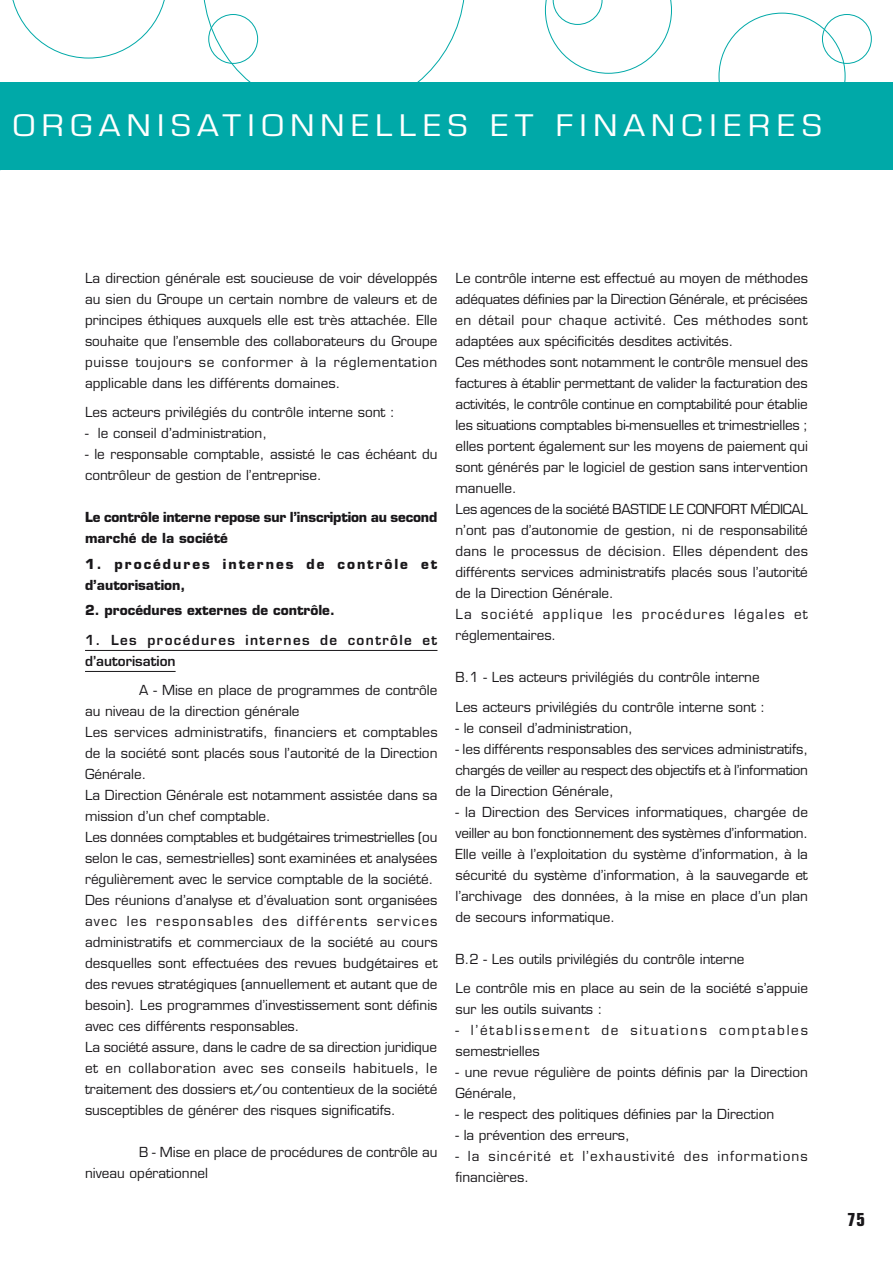
<style>
.page{position:relative;width:893px;height:1263px;background:#fff}
.page>*{position:absolute;margin:0;border:0;box-sizing:border-box;transform-origin:0 0}
.t1{font:condensed 30px "Eurostile";letter-spacing:.14em;color:#fff;scale:1.3 1}
.t2{font:700 condensed 18px "Eurostile";color:#19171a}
.t3{font:13.5px/21px "Eurostile";color:#19171a}
.t4{font:700 13.5px/21px "Eurostile";color:#19171a}
.t5{font:13.5px/21px "Eurostile";letter-spacing:.075em;color:#19171a}
.t6{font:13.5px/21px "Eurostile";letter-spacing:.13em;color:#19171a}
.t7{font:600 13.5px/21px "Eurostile";letter-spacing:.1em;color:#19171a}
.t8{font:700 13.5px/21px "Eurostile";letter-spacing:.145em;color:#19171a}
</style>
<div class="page">
<svg style="left:12px;top:0;width:153px;height:58px"></svg>
<svg style="left:545px;top:0;width:127px;height:74px"></svg>
<div style="left:822px;top:14px;width:50px;height:50px;border:1px solid #00a9a8;border-radius:50%"></div>
<svg style="left:203px;top:0;width:262px;height:82px"></svg>
<div style="left:0;top:82px;width:893px;height:88px;background:#00a9a8"></div>
<hr style="left:85px;top:650px;width:352px;height:1px;background:#19171a">
<hr style="left:85px;top:671px;width:91px;height:1px;background:#19171a">
<h1 class="t1" style="left:12px;top:107px;width:625px">ORGANISATIONNELLES ET FINANCIERES</h1>
<p class="t3" style="left:85px;top:268px;width:354px;text-align:justify">La direction générale est soucieuse de voir développés au sien du Groupe un certain nombre de valeurs et de principes éthiques auxquels elle est très attachée. Elle souhaite que l’ensemble des collaborateurs du Groupe puisse toujours se conformer à la réglementation applicable dans les différents domaines.</p>
<p class="t3" style="left:85px;top:402px;width:311px">Les acteurs privilégiés du contrôle interne sont :</p>
<p class="t3" style="left:85px;top:423px;width:184px">- le conseil d’administration,</p>
<p class="t3" style="left:85px;top:444px;width:354px">- le responsable comptable, assisté le cas échéant du contrôleur de gestion de l’entreprise.</p>
<p class="t4" style="left:85px;top:507px;width:354px">Le contrôle interne repose sur l’inscription au second marché de la société</p>
<p class="t8" style="left:85px;top:553px;width:354px">1. procédures internes de contrôle et d’autorisation,</p>
<p class="t4" style="left:85px;top:599px;width:251px">2. procédures externes de contrôle.</p>
<p class="t7" style="left:85px;top:629px;width:354px">1. Les procédures internes de contrôle et d’autorisation</p>
<p class="t3" style="left:85px;top:680px;width:354px;text-indent:54px">A - Mise en place de programmes de contrôle au niveau de la direction générale<br>Les services administratifs, financiers et comptables de la société sont placés sous l’autorité de la Direction Générale.<br>La Direction Générale est notamment assistée dans sa mission d’un chef comptable.<br>Les données comptables et budgétaires trimestrielles (ou selon le cas, semestrielles) sont examinées et analysées régulièrement avec le service comptable de la société.<br>Des réunions d’analyse et d’évaluation sont organisées avec les responsables des différents services administratifs et commerciaux de la société au cours desquelles sont effectuées des revues budgétaires et des revues stratégiques (annuellement et autant que de besoin). Les programmes d’investissement sont définis avec ces différents responsables.<br>La société assure, dans le cadre de sa direction juridique et en collaboration avec ses conseils habituels, le traitement des dossiers et/ou contentieux de la société susceptibles de générer des risques significatifs.</p>
<p class="t3" style="left:85px;top:1142px;width:354px;text-indent:54px">B - Mise en place de procédures de contrôle au niveau opérationnel</p>
<p class="t3" style="left:455px;top:268px;width:354px">Le contrôle interne est effectué au moyen de méthodes adéquates définies par la Direction Générale, et précisées en détail pour chaque activité. Ces méthodes sont adaptées aux spécificités desdites activités.<br>Ces méthodes sont notamment le contrôle mensuel des factures à établir permettant de valider la facturation des activités, le contrôle continue en comptabilité pour établie les situations comptables bi-mensuelles et trimestrielles ; elles portent également sur les moyens de paiement qui sont générés par le logiciel de gestion sans intervention manuelle.<br>Les agences de la société BASTIDE LE CONFORT MÉDICAL n’ont pas d’autonomie de gestion, ni de responsabilité dans le processus de décision. Elles dépendent des différents services administratifs placés sous l’autorité de la Direction Générale.<br>La société applique les procédures légales et réglementaires.</p>
<p class="t3" style="left:455px;top:663px;width:311px;line-height:29.5px">B.1 - Les acteurs privilégiés du contrôle interne<br>Les acteurs privilégiés du contrôle interne sont :</p>
<p class="t3" style="left:455px;top:717px;width:179px">- le conseil d’administration,</p>
<p class="t3" style="left:455px;top:738px;width:354px;text-align:justify">- les différents responsables des services administratifs, chargés de veiller au respect des objectifs et à l’information de la Direction Générale,</p>
<p class="t3" style="left:455px;top:801px;width:354px;text-align:justify">- la Direction des Services informatiques, chargée de veiller au bon fonctionnement des systèmes d’information.<br>Elle veille à l’exploitation du système d’information, à la sécurité du système d’information, à la sauvegarde et l’archivage des données, à la mise en place d’un plan de secours informatique.</p>
<p class="t3" style="left:455px;top:944px;width:354px;line-height:29.5px">B.2 - Les outils privilégiés du contrôle interne<br>Le contrôle mis en place au sein de la société s’appuie</p>
<p class="t3" style="left:455px;top:999px;width:149px">sur les outils suivants :</p>
<p class="t6" style="left:455px;top:1020px;width:354px">- l’établissement de situations comptables semestrielles</p>
<p class="t3" style="left:455px;top:1062px;width:354px">- une revue régulière de points définis par la Direction<br>Générale,</p>
<p class="t3" style="left:455px;top:1104px;width:320px">- le respect des politiques définies par la Direction</p>
<p class="t3" style="left:455px;top:1125px;width:176px">- la prévention des erreurs,</p>
<p class="t5" style="left:455px;top:1146px;width:354px">- la sincérité et l’exhaustivité des informations financières.</p>
<h2 class="t2" style="left:847px;top:1208px;width:19px">75</h2>
</div>
